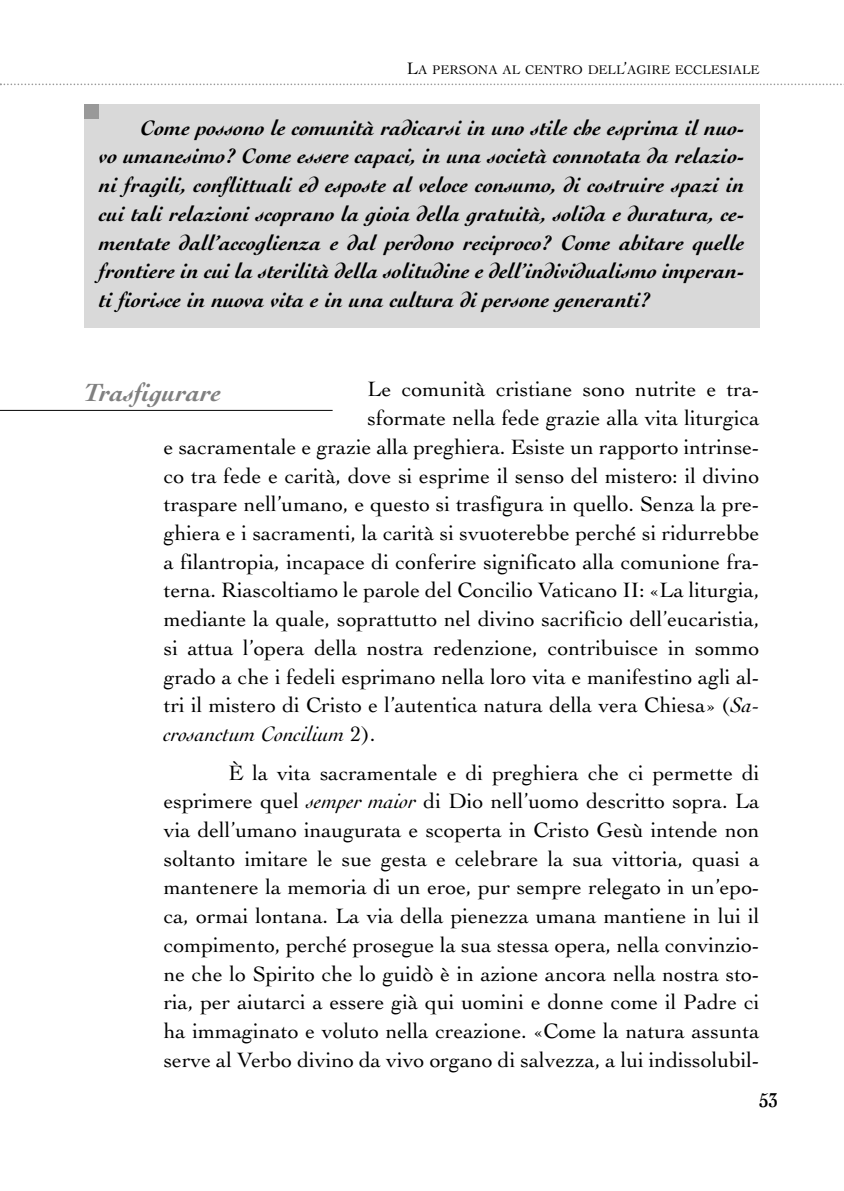
<style>
.page{position:relative;width:844px;height:1191px;background:#fff}
.page>*{position:absolute;margin:0;border:0;box-sizing:border-box;transform-origin:0 0}
.t1{font:italic 700 26.25px "Cochin";color:#808080}
.t2{font:21.88px/28.7px "Cochin";color:#000;text-align:justify}
.t3{font:italic 700 21.88px/28.7px "Cochin";color:#000;text-align:justify}
.t4{font:italic 21.88px "Cochin";color:#000}
.t5{font:700 21px "Cochin";color:#000;scale:.85 1}
.t6{font:13.12px "Cochin";color:#000}
.s1{font-size:17.5px}
.s2{font-style:italic}
.s3{font-style:normal}
</style>
<div class="page">
<div style="left:84px;top:104px;width:675px;height:223px;background:#d9d9d9"></div>
<div style="left:84px;top:104px;width:15px;height:15px;background:#999"></div>
<hr style="left:0;top:410px;width:332px;height:1px;background:#000">
<svg style="left:0;top:83px;width:842px;height:2px"></svg>
<p class="t6" style="left:406px;top:65px;width:354px"><span class="s1">L</span>A PERSONA AL CENTRO DELL<span class="s1">’</span>AGIRE ECCLESIALE</p>
<p class="t3" style="left:99px;top:115px;width:646px;text-indent:41px">Come possono le comunità radicarsi in uno stile che esprima il nuo&shy;vo umanesimo? Come essere capaci, in una società connotata da relazio&shy;ni fragili, conflittuali ed esposte al veloce consumo, di costruire spazi in cui tali relazioni scoprano la gioia della gratuità, solida e duratura, ce&shy;mentate dall’accoglienza e dal perdono reciproco? Come abitare quelle frontiere in cui la sterilità della solitudine e dell’individualismo imperan&shy;ti fiorisce in nuova vita e in una cultura di persone generanti?</p>
<p class="t2" style="left:367px;top:377px;width:393px">Le comunità cristiane sono nutrite e tra-</p>
<p class="t2" style="left:367px;top:406px;width:393px">sformate nella fede grazie alla vita liturgica</p>
<p class="t2" style="left:164px;top:434px;width:597px">e sacramentale e grazie alla preghiera. Esiste un rapporto intrinse-</p>
<p class="t2" style="left:164px;top:463px;width:597px">co tra fede e carità, dove si esprime il senso del mistero: il divino</p>
<p class="t2" style="left:164px;top:492px;width:597px">traspare nell’umano, e questo si trasfigura in quello. Senza la pre-</p>
<p class="t2" style="left:164px;top:520px;width:597px">ghiera e i sacramenti, la carità si svuoterebbe perché si ridurrebbe</p>
<p class="t2" style="left:164px;top:549px;width:597px">a filantropia, incapace di conferire significato alla comunione fra-</p>
<p class="t2" style="left:164px;top:578px;width:597px">terna. Riascoltiamo le parole del Concilio Vaticano II: «La liturgia,</p>
<p class="t2" style="left:164px;top:606px;width:597px">mediante la quale, soprattutto nel divino sacrificio dell’eucaristia,</p>
<p class="t2" style="left:164px;top:635px;width:597px">si attua l’opera della nostra redenzione, contribuisce in sommo</p>
<p class="t2" style="left:164px;top:664px;width:597px">grado a che i fedeli esprimano nella loro vita e manifestino agli al-</p>
<p class="t2" style="left:164px;top:693px;width:597px">tri il mistero di Cristo e l’autentica natura della vera Chiesa» (<span class="s2">Sa-</span></p>
<p class="t4" style="left:164px;top:725px;width:213px">crosanctum Concilium <span class="s3">2).</span></p>
<p class="t2" style="left:164px;top:760px;width:597px;text-indent:65px">È la vita sacramentale e di preghiera che ci permette di esprimere quel <span class="s2">semper maior</span> di Dio nell’uomo descritto sopra. La via dell’umano inaugurata e scoperta in Cristo Gesù intende non soltanto imitare le sue gesta e celebrare la sua vittoria, quasi a mantenere la memoria di un eroe, pur sempre relegato in un’epo&shy;ca, ormai lontana. La via della pienezza umana mantiene in lui il compimento, perché prosegue la sua stessa opera, nella convinzio&shy;ne che lo Spirito che lo guidò è in azione ancora nella nostra sto&shy;ria, per aiutarci a essere già qui uomini e donne come il Padre ci ha immaginato e voluto nella creazione. «Come la natura assunta serve al Verbo divino da vivo organo di salvezza, a lui indissolubil-</p>
<p class="t1" style="left:84px;top:382px;width:139px">Trasfigurare</p>
<p class="t5" style="left:759px;top:1091px;width:23px">53</p>
</div>
